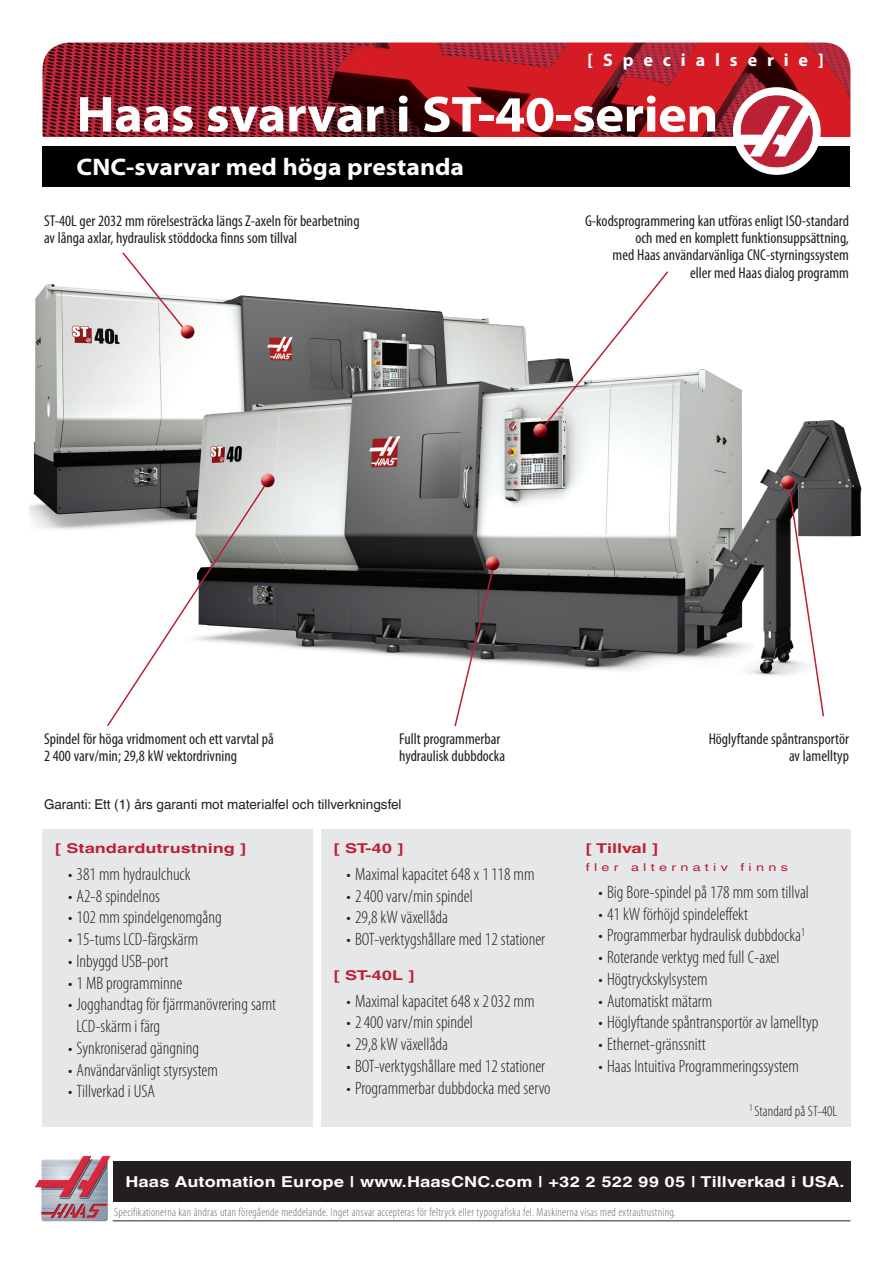
<style>
.page{position:relative;width:893px;height:1263px;background:#fff}
.page>*{position:absolute;margin:0;border:0;box-sizing:border-box;transform-origin:0 0}
.Title_1{font:700 semi-expanded 51px "Myriad Pro";letter-spacing:-.01em;color:#fff}
.Title_2{font:700 semi-expanded 24px "Myriad Pro";color:#fff}
.t1{font:300 condensed 18px/21.8px "Myriad Pro";color:#231f20}
.Title_3{font:700 18px "Myriad Pro";letter-spacing:.55em;color:#fff}
.Callout_L{font:condensed 15.75px/17.2px "Myriad Pro";color:#231f20}
.Callout_R{font:condensed 15.75px/17.2px "Myriad Pro";color:#231f20;text-align:right}
.t2{font:700 15px "Helvetica World";letter-spacing:.005em;color:#fff;scale:1.2 1}
.List_Bullet{font:300 condensed 15px "Myriad Pro";color:#231f20}
.Warranty{font:13.5px "Helvetica World";color:#231f20}
.Heading_1{font:700 13.5px "Helvetica World";color:#bc2034;scale:1.33 1}
.Disclaimer{font:300 condensed 12px "Myriad Pro";letter-spacing:.02em;color:#6c6d70}
.Heading_1-2{font:10.8px "Helvetica World";letter-spacing:.3em;color:#bc2034;scale:1.33 1}
</style>
<div class="page">
<div style="left:113px;top:1161px;width:737px;height:40px;background:#231f20"></div>
<img style="left:43px;top:43px;width:807px;height:94px">
<div style="left:43px;top:146px;width:807px;height:41px;background:#000001"></div>
<img style="left:35px;top:1156px;width:75px;height:65px">
<hr style="left:113px;top:1220px;width:737px;height:1px;background:#231f20">
<div style="left:733px;top:87px;width:88px;height:88px;background:#fff;border-radius:50%"></div>
<svg style="left:741px;top:95px;width:72px;height:72px"></svg>
<img style="left:29px;top:284px;width:833px;height:392px">
<svg style="left:453px;top:563px;width:43px;height:164px"></svg>
<svg style="left:106px;top:480px;width:163px;height:246px"></svg>
<svg style="left:538px;top:271px;width:132px;height:162px"></svg>
<svg style="left:787px;top:483px;width:38px;height:234px"></svg>
<img style="left:781px;top:475px;width:14px;height:14px">
<img style="left:261px;top:473px;width:14px;height:14px">
<img style="left:533px;top:423px;width:14px;height:14px">
<img style="left:486px;top:556px;width:13px;height:14px">
<svg style="left:121px;top:252px;width:71px;height:86px"></svg>
<img style="left:181px;top:325px;width:13px;height:14px">
<div style="left:43px;top:829px;width:270px;height:298px;background:#e6e7e9"></div>
<div style="left:321px;top:829px;width:529px;height:298px;background:#e6e7e9"></div>
<p class="Title_3" style="left:588px;top:50px;width:238px">[Specialserie]</p>
<p class="Title_1" style="left:77px;top:86px;width:643px">Haas svarvar i ST-40-serien</p>
<p class="Title_2" style="left:77px;top:154px;width:389px">CNC-svarvar med höga prestanda</p>
<p class="Callout_L" style="left:44px;top:212px;width:317px">ST-40L ger 2032 mm rörelsesträcka längs Z-axeln för bearbetning av långa axlar, hydraulisk stöddocka finns som tillval</p>
<p class="Callout_R" style="left:585px;top:212px;width:265px">G-kodsprogrammering kan utföras enligt ISO‑standard och med en komplett funktionsuppsättning,<br>med Haas användarvänliga CNC-styrningssystem<br>eller med Haas dialog programm</p>
<p class="Callout_L" style="left:44px;top:729px;width:231px">Spindel för höga vridmoment och ett varvtal på<br>2 400 varv/min; 29,8 kW vektordrivning</p>
<p class="Callout_L" style="left:399px;top:729px;width:107px">Fullt programmerbar hydraulisk dubbdocka</p>
<p class="Warranty" style="left:44px;top:796px;width:359px">Garanti: Ett (1) års garanti mot materialfel och tillverkningsfel</p>
<p class="Heading_1" style="left:55px;top:840px;width:145px">[ Standardutrustning ]</p>
<p class="t1" style="left:68px;top:863px;width:124px">• 381 mm hydraulchuck</p>
<p class="t1" style="left:68px;top:885px;width:93px">• A2-8 spindelnos</p>
<p class="t1" style="left:68px;top:907px;width:155px">• 102 mm spindelgenomgång</p>
<p class="t1" style="left:68px;top:929px;width:132px">• 15-tums LCD-färgskärm</p>
<p class="t1" style="left:68px;top:950px;width:102px">• Inbyggd USB-port</p>
<p class="t1" style="left:68px;top:972px;width:116px">• 1 MB programminne</p>
<p class="t1" style="left:77px;top:994px;width:201px;text-indent:-9px">• Jogghandtag för fjärrmanövrering samt<br>LCD-skärm i färg</p>
<p class="t1" style="left:68px;top:1037px;width:133px">• Synkroniserad gängning</p>
<p class="t1" style="left:68px;top:1059px;width:151px">• Användarvänligt styrsystem</p>
<p class="t1" style="left:68px;top:1081px;width:89px">• Tillverkad i USA</p>
<p class="Heading_1" style="left:334px;top:840px;width:54px">[ ST-40 ]</p>
<p class="t1" style="left:347px;top:863px;width:189px">• Maximal kapacitet 648 x 1118 mm</p>
<p class="t1" style="left:347px;top:885px;width:128px">• 2400 varv/min spindel</p>
<p class="t1" style="left:347px;top:907px;width:103px">• 29,8 kW växellåda</p>
<p class="t1" style="left:347px;top:929px;width:200px">• BOT-verktygshållare med 12 stationer</p>
<p class="Heading_1" style="left:334px;top:967px;width:62px">[ ST-40L ]</p>
<p class="t1" style="left:347px;top:990px;width:189px">• Maximal kapacitet 648 x 2032 mm</p>
<p class="t1" style="left:347px;top:1012px;width:128px">• 2400 varv/min spindel</p>
<p class="t1" style="left:347px;top:1034px;width:103px">• 29,8 kW växellåda</p>
<p class="t1" style="left:347px;top:1055px;width:200px">• BOT-verktygshållare med 12 stationer</p>
<p class="t1" style="left:347px;top:1077px;width:206px">• Programmerbar dubbdocka med servo</p>
<p class="Callout_R" style="left:709px;top:729px;width:142px">Höglyftande spåntransportör av lamelltyp</p>
<p class="Heading_1" style="left:586px;top:840px;width:56px">[ Tillval ]</p>
<p class="Heading_1-2" style="left:586px;top:861px;width:153px">fler alternativ finns</p>
<p class="t1" style="left:598px;top:881px;width:212px">• Big Bore-spindel på 178 mm som tillval</p>
<p class="t1" style="left:598px;top:903px;width:151px">• 41 kW förhöjd spindeleffekt</p>
<p class="t1" style="left:598px;top:925px;width:208px">• Programmerbar hydraulisk dubbdocka<sup>1</sup></p>
<p class="t1" style="left:598px;top:947px;width:183px">• Roterande verktyg med full C-axel</p>
<p class="t1" style="left:598px;top:968px;width:111px">• Högtryckskylsystem</p>
<p class="t1" style="left:598px;top:990px;width:115px">• Automatiskt mätarm</p>
<p class="t1" style="left:598px;top:1012px;width:222px">• Höglyftande spåntransportör av lamelltyp</p>
<p class="t1" style="left:598px;top:1034px;width:109px">• Ethernet-gränssnitt</p>
<p class="t1" style="left:598px;top:1055px;width:202px">• Haas Intuitiva Programmeringssystem</p>
<p class="List_Bullet" style="left:749px;top:1103px;width:90px"><sup>1</sup> Standard på ST-40L</p>
<p class="t2" style="left:125px;top:1172px;width:601px">Haas Automation Europe | www.HaasCNC.com | +32 2 522 99 05 | Tillverkad i USA.</p>
<p class="Disclaimer" style="left:114px;top:1206px;width:563px">Specifikationerna kan ändras utan föregående meddelande. Inget ansvar accepteras för feltryck eller typografiska fel. Maskinerna visas med extrautrustning.</p>
</div>
